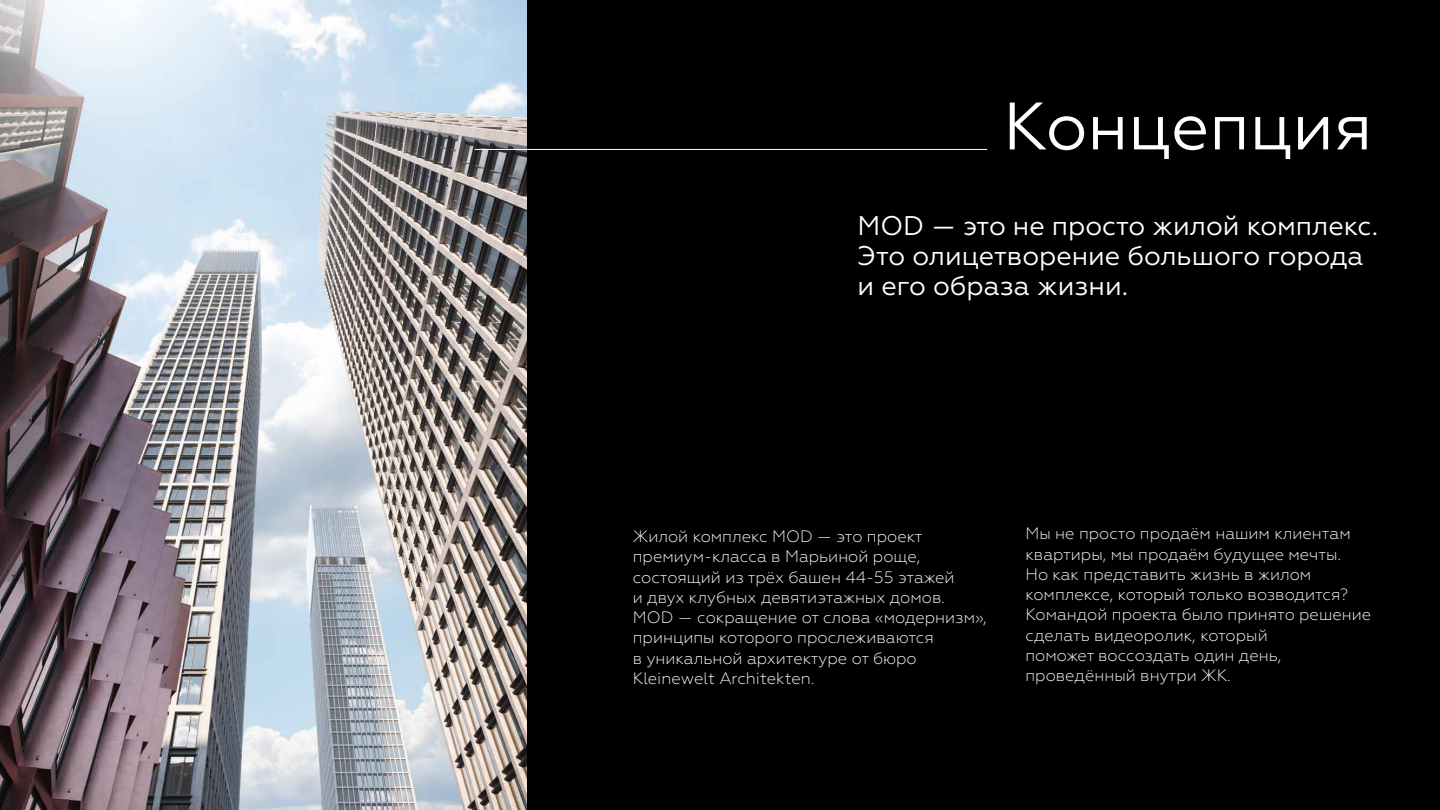
<style>
.page{position:relative;width:1440px;height:810px;background:#000}
.page>*{position:absolute;margin:0;border:0;box-sizing:border-box;transform-origin:0 0}
.t1{font:66.97px "Geometria";color:#fff}
.t2{font:27px/30px "Geometria";color:#fff}
.t3{font:300 16.5px/20.2px "Geometria";color:#fff}
</style>
<div class="page">
<img style="left:0;top:0;width:526px;height:810px">
<hr style="left:475px;top:149px;width:512px;height:1px;background:#fff">
<h1 class="t1" style="left:1003px;top:87px;width:371px">Концепция</h1>
<h2 class="t2" style="left:858px;top:210px;width:522px">MOD — это не просто жилой комплекс.<br>Это олицетворение большого города и его образа жизни.</h2>
<p class="t3" style="left:633px;top:526px;width:356px">Жилой комплекс MOD — это проект премиум-класса в Марьиной роще, состоящий из трёх башен 44-55 этажей<br>и двух клубных девятиэтажных домов.<br>MOD — сокращение от слова «модернизм», принципы которого прослеживаются<br>в уникальной архитектуре от бюро Kleinewelt Architekten.</p>
<p class="t3" style="left:1025px;top:524px;width:347px">Мы не просто продаём нашим клиентам квартиры, мы продаём будущее мечты.<br>Но как представить жизнь в жилом комплексе, который только возводится?<br>Командой проекта было принято решение сделать видеоролик, который<br>поможет воссоздать один день, проведённый внутри ЖК.</p>
</div>
